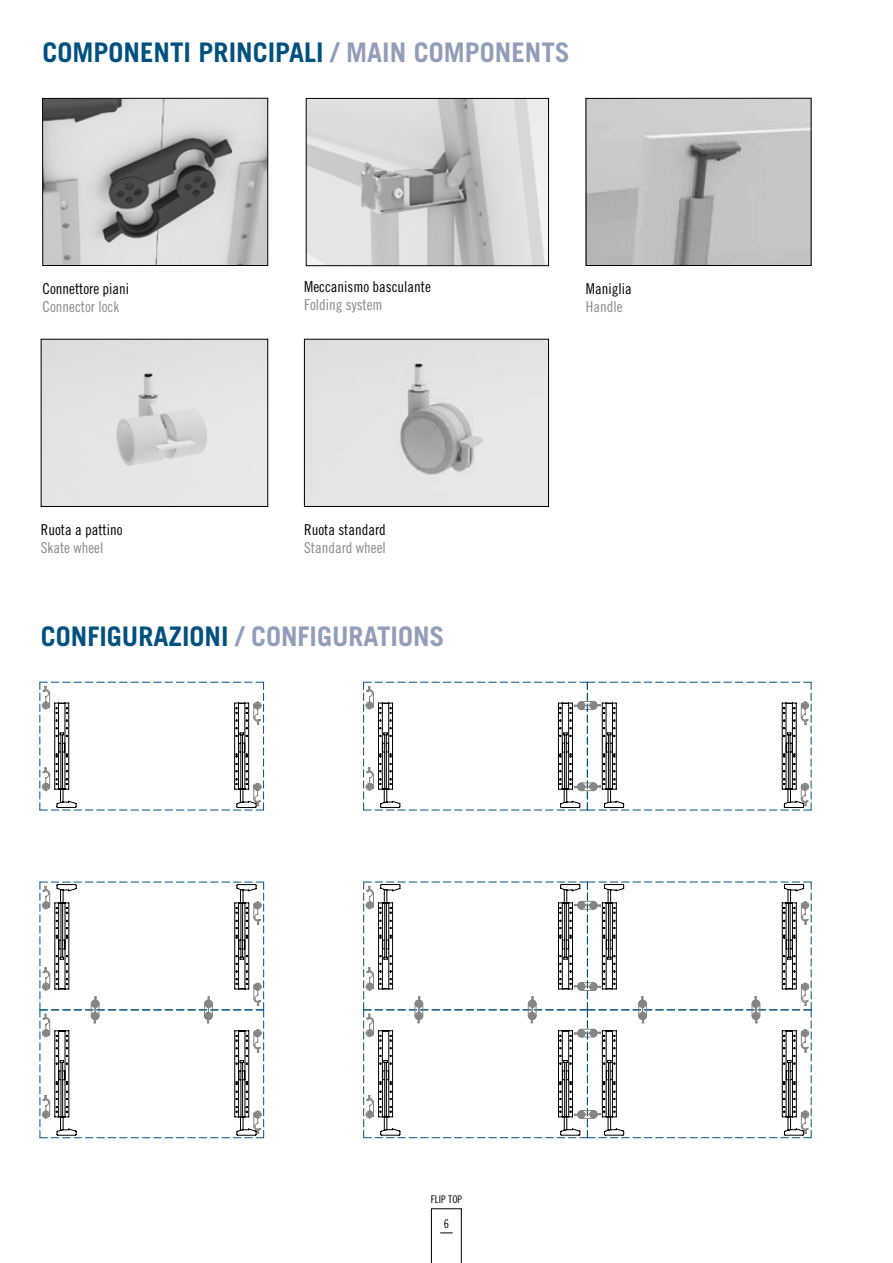
<style>
.page{position:relative;width:893px;height:1263px;background:#fff}
.page>*{position:absolute;margin:0;border:0;box-sizing:border-box;transform-origin:0 0}
.t1{font:700 27px "Trade Gothic LT Std";color:#00517f}
.t2{font:700 27px "Trade Gothic LT Std";color:#929db9}
.t3{font:15px "Trade Gothic LT Std Cn 18";color:#000}
.t4{font:15px "Trade Gothic LT Std Cn 18";color:#87888a}
.t5{font:12px "Trade Gothic LT Std Cn 18";color:#000}
.t6{font:10.5px "Trade Gothic LT Std Cn 18";color:#000}
.s1{color:#929db9}
.s2{color:#00517f}
</style>
<div class="page">
<img style="left:588px;top:100px;width:221px;height:164px">
<div style="left:586px;top:98px;width:225px;height:168px;border:1px solid #000"></div>
<img style="left:44px;top:100px;width:222px;height:164px">
<div style="left:42px;top:98px;width:226px;height:168px;border:1px solid #000"></div>
<img style="left:306px;top:341px;width:241px;height:164px">
<div style="left:304px;top:339px;width:245px;height:168px;border:1px solid #000"></div>
<img style="left:43px;top:341px;width:223px;height:164px">
<div style="left:41px;top:339px;width:227px;height:168px;border:1px solid #000"></div>
<img style="left:308px;top:100px;width:239px;height:164px">
<div style="left:306px;top:98px;width:243px;height:168px;border:1px solid #000"></div>
<svg style="left:431px;top:1208px;width:30px;height:55px"></svg>
<svg style="left:40px;top:682px;width:224px;height:129px"></svg>
<svg style="left:363px;top:682px;width:449px;height:129px"></svg>
<svg style="left:40px;top:882px;width:224px;height:256px"></svg>
<svg style="left:363px;top:882px;width:449px;height:256px"></svg>
<h1 class="t1" style="left:43px;top:36px;width:529px">COMPONENTI PRINCIPALI <span class="s1">/ MAIN COMPONENTS</span></h1>
<p class="t3" style="left:43px;top:279px;width:88px">Connettore piani</p>
<p class="t4" style="left:43px;top:297px;width:78px">Connector lock</p>
<p class="t3" style="left:41px;top:520px;width:83px">Ruota a pattino</p>
<p class="t4" style="left:41px;top:538px;width:64px">Skate wheel</p>
<p class="t3" style="left:304px;top:278px;width:128px">Meccanismo basculante</p>
<p class="t4" style="left:304px;top:296px;width:80px">Folding system</p>
<p class="t3" style="left:304px;top:520px;width:83px">Ruota standard</p>
<p class="t4" style="left:304px;top:538px;width:83px">Standard wheel</p>
<h1 class="t2" style="left:41px;top:619px;width:405px"><span class="s2">CONFIGURAZIONI</span> / CONFIGURATIONS</h1>
<p class="t3" style="left:586px;top:279px;width:47px">Maniglia</p>
<p class="t4" style="left:586px;top:297px;width:38px">Handle</p>
<p class="t6" style="left:431px;top:1193px;width:33px">FLIP TOP</p>
<p class="t5" style="left:444px;top:1216px;width:7px">6</p>
</div>
